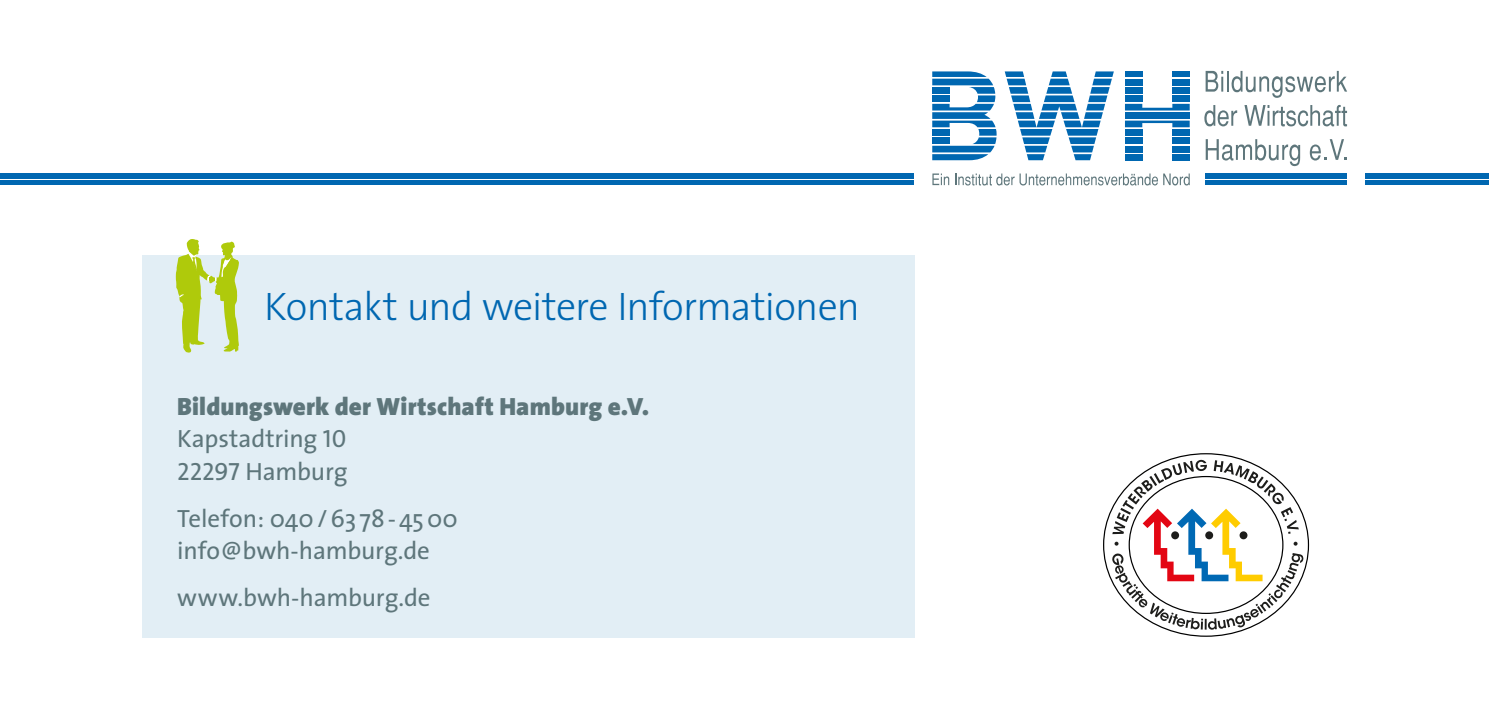
<style>
.page{position:relative;width:1489px;height:709px;background:#fff}
.page>*{position:absolute;margin:0;border:0;box-sizing:border-box;transform-origin:0 0}
.t1{font:300 40px "The Sans";letter-spacing:-.02em;color:#0067b1}
.t2{font:900 25px/32.5px "The Sans";letter-spacing:.005em;color:#5e767b}
.t3{font:25px/32.5px "The Sans";letter-spacing:-.005em;color:#5e767b}
.s1{font-weight:400}
.s2{font-family:"The Sans Caps";font-weight:400}
</style>
<div class="page">
<div style="left:142px;top:255px;width:772px;height:383px;background:#e2eef5"></div>
<svg style="left:1103px;top:453px;width:205px;height:184px"></svg>
<svg style="left:176px;top:239px;width:63px;height:114px"></svg>
<svg style="left:932px;top:71px;width:64px;height:89px"></svg>
<div style="left:932px;top:137px;width:17px;height:7px;background:#0067b1"></div>
<div style="left:932px;top:129px;width:17px;height:7px;background:#0067b1"></div>
<svg style="left:1004px;top:71px;width:109px;height:89px"></svg>
<svg style="left:1125px;top:121px;width:64px;height:6px"></svg>
<div style="left:1124px;top:95px;width:18px;height:7px;background:#0067b1"></div>
<div style="left:1124px;top:112px;width:65px;height:7px;background:#0067b1"></div>
<div style="left:1172px;top:95px;width:17px;height:7px;background:#0067b1"></div>
<div style="left:1124px;top:87px;width:18px;height:7px;background:#0067b1"></div>
<div style="left:1124px;top:79px;width:18px;height:6px;background:#0067b1"></div>
<div style="left:1124px;top:154px;width:18px;height:6px;background:#0067b1"></div>
<div style="left:1172px;top:154px;width:17px;height:6px;background:#0067b1"></div>
<div style="left:1124px;top:146px;width:18px;height:6px;background:#0067b1"></div>
<svg style="left:1125px;top:104px;width:64px;height:6px"></svg>
<div style="left:1124px;top:129px;width:18px;height:7px;background:#0067b1"></div>
<div style="left:1172px;top:137px;width:17px;height:7px;background:#0067b1"></div>
<div style="left:1172px;top:146px;width:17px;height:6px;background:#0067b1"></div>
<div style="left:1172px;top:79px;width:17px;height:6px;background:#0067b1"></div>
<div style="left:1172px;top:71px;width:17px;height:6px;background:#0067b1"></div>
<div style="left:1172px;top:87px;width:17px;height:7px;background:#0067b1"></div>
<div style="left:1124px;top:71px;width:18px;height:6px;background:#0067b1"></div>
<div style="left:1172px;top:129px;width:17px;height:7px;background:#0067b1"></div>
<div style="left:1124px;top:137px;width:18px;height:7px;background:#0067b1"></div>
<svg style="left:932px;top:173px;width:17px;height:12px"></svg>
<svg style="left:955px;top:173px;width:202px;height:12px"></svg>
<svg style="left:1163px;top:173px;width:26px;height:12px"></svg>
<div style="left:1205px;top:173px;width:141px;height:6px;background:#0067b1"></div>
<div style="left:1205px;top:180px;width:141px;height:5px;background:#0067b1"></div>
<svg style="left:1205px;top:71px;width:18px;height:21px"></svg>
<hr style="left:1226px;top:71px;width:2px;height:21px;background:#5e767b">
<svg style="left:1231px;top:71px;width:115px;height:27px"></svg>
<svg style="left:1204px;top:105px;width:33px;height:21px"></svg>
<svg style="left:1244px;top:105px;width:102px;height:21px"></svg>
<svg style="left:1205px;top:139px;width:94px;height:27px"></svg>
<svg style="left:1309px;top:139px;width:37px;height:21px"></svg>
<div style="left:0;top:173px;width:913px;height:6px;background:#0067b1"></div>
<div style="left:0;top:180px;width:913px;height:5px;background:#0067b1"></div>
<div style="left:1365px;top:173px;width:123px;height:6px;background:#0067b1"></div>
<div style="left:1365px;top:180px;width:123px;height:5px;background:#0067b1"></div>
<h1 class="t1" style="left:264px;top:273px;width:597px">Kontakt und weitere Informationen</h1>
<p class="t2" style="left:177px;top:390px;width:473px">Bildungswerk der Wirtschaft Hamburg e.V.<br><span class="s1">Kapstadtring</span> <span class="s2">10<br>22297</span> <span class="s1">Hamburg</span></p>
<p class="t3" style="left:177px;top:501px;width:282px">Telefon: 040/63 78-4500 info@bwh-hamburg.de</p>
<p class="t3" style="left:177px;top:580px;width:255px">www.bwh-hamburg.de</p>
</div>
